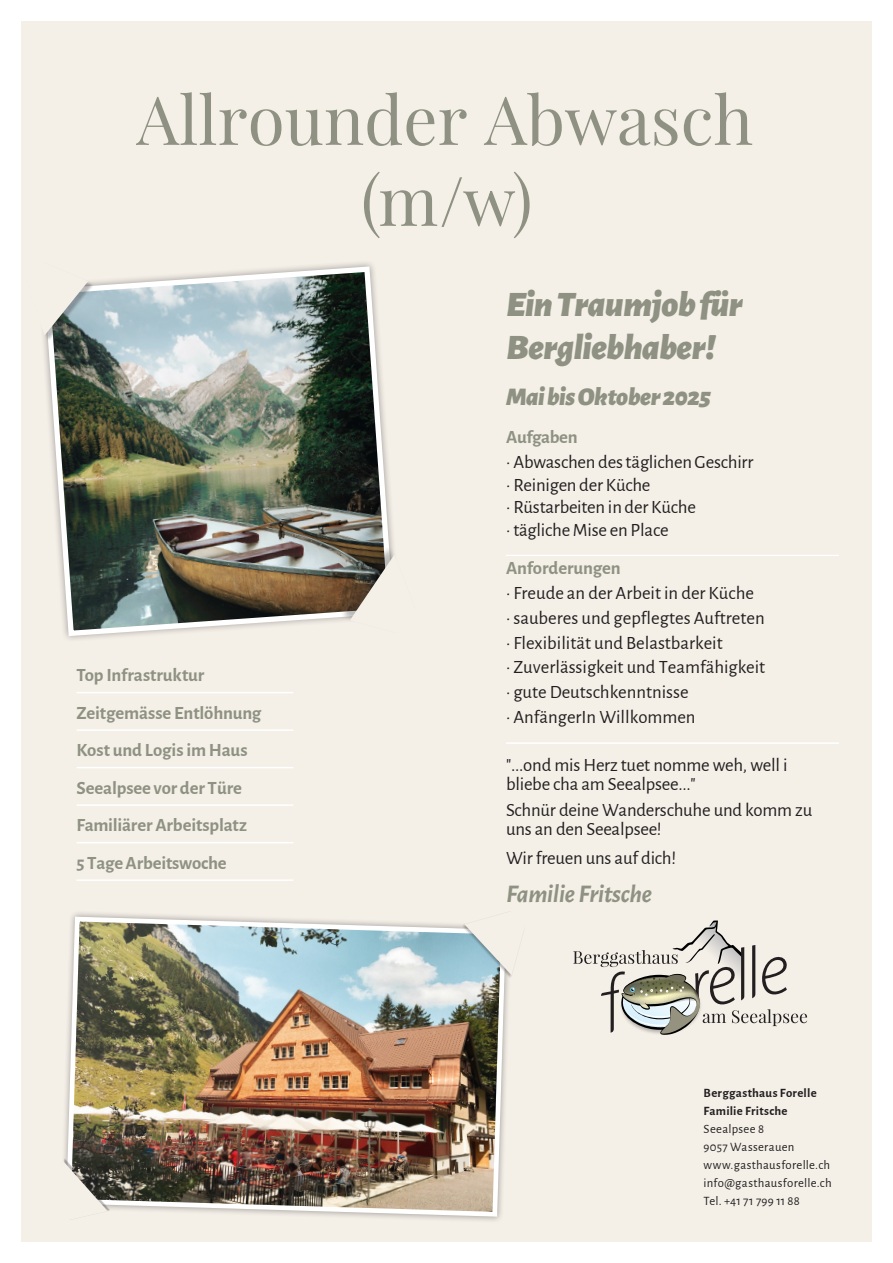
<style>
.page{position:relative;width:893px;height:1263px;background:#fff}
.page>*{position:absolute;margin:0;border:0;box-sizing:border-box;transform-origin:0 0}
.t1{font:67.5px/81px "Playfair Display";color:#8f9283;text-align:center}
.t2{font:italic 900 36px/42.3px "Alegreya Sans";letter-spacing:-.015em;color:#8f9283}
.t3{font:italic 900 25.5px "Alegreya Sans";letter-spacing:-.02em;color:#8f9283}
.t4{font:italic 700 25.5px "Alegreya Sans";letter-spacing:-.015em;color:#8f9283}
.t5{font:18.75px/24.8px "Alegreya Sans";letter-spacing:-.01em;color:#231f20}
.t6{font:700 18.75px/37.5px "Alegreya Sans";letter-spacing:-.01em;color:#8f9283}
.t7{font:12.75px/18px "Alegreya Sans";letter-spacing:.025em;color:#231f20}
.t8{font:700 12.75px/18px "Alegreya Sans";letter-spacing:.02em;color:#231f20}
</style>
<div class="page">
<div style="left:21px;top:21px;width:851px;height:1221px;background:#f4f0e8"></div>
<svg style="left:573px;top:920px;width:234px;height:115px"></svg>
<img style="left:64px;top:914px;width:444px;height:305px">
<div style="left:461px;top:910px;width:64px;height:68px;background:#231f20;opacity:.31"></div>
<svg style="left:464px;top:911px;width:61px;height:64px"></svg>
<div style="left:55px;top:1158px;width:56px;height:62px;background:#231f20;opacity:.31"></div>
<svg style="left:55px;top:1160px;width:53px;height:60px"></svg>
<img style="left:44px;top:264px;width:349px;height:375px">
<div style="left:25px;top:261px;width:69px;height:80px;background:#231f20;opacity:.31"></div>
<svg style="left:25px;top:261px;width:63px;height:74px"></svg>
<div style="left:340px;top:545px;width:76px;height:88px;background:#231f20;opacity:.31"></div>
<svg style="left:350px;top:555px;width:66px;height:79px"></svg>
<hr style="left:506px;top:555px;width:333px;height:1px;background:#fff">
<hr style="left:506px;top:742px;width:333px;height:2px;background:#fff">
<hr style="left:77px;top:692px;width:216px;height:1px;background:#fff">
<hr style="left:77px;top:729px;width:216px;height:2px;background:#fff">
<hr style="left:77px;top:767px;width:216px;height:1px;background:#fff">
<hr style="left:77px;top:804px;width:216px;height:2px;background:#fff">
<hr style="left:77px;top:842px;width:216px;height:1px;background:#fff">
<hr style="left:77px;top:879px;width:216px;height:2px;background:#fff">
<h1 class="t1" style="left:136px;top:74px;width:618px">Allrounder Abwasch (m/w)</h1>
<p class="t6" style="left:77px;top:655px;width:186px">Top Infrastruktur<br>Zeitgemässe Entlöhnung<br>Kost und Logis im Haus<br>Seealpsee vor der Türe<br>Familiärer Arbeitsplatz<br>5 Tage Arbeitswoche</p>
<h2 class="t2" style="left:506px;top:280px;width:238px">Ein Traumjob für<br>Bergliebhaber!</h2>
<h3 class="t3" style="left:506px;top:377px;width:206px">Mai bis Oktober 2025</h3>
<p class="t6" style="left:506px;top:417px;width:73px">Aufgaben</p>
<p class="t5" style="left:506px;top:450px;width:249px;line-height:22.5px">· Abwaschen des täglichen Geschirr · Reinigen der Küche<br>· Rüstarbeiten in der Küche<br>· tägliche Mise en Place</p>
<p class="t6" style="left:506px;top:548px;width:116px">Anforderungen</p>
<p class="t5" style="left:506px;top:580px;width:261px">· Freude an der Arbeit in der Küche<br>· sauberes und gepflegtes Auftreten · Flexibilität und Belastbarkeit<br>· Zuverlässigkeit und Teamfähigkeit · gute Deutschkenntnisse<br>· AnfängerIn Willkommen</p>
<p class="t5" style="left:506px;top:755px;width:283px;line-height:18.8px">"...ond mis Herz tuet nomme weh, well i bliebe cha am Seealpsee..."</p>
<p class="t5" style="left:506px;top:800px;width:308px;line-height:18.8px">Schnür deine Wanderschuhe und komm zu uns an den Seealpsee!</p>
<p class="t5" style="left:506px;top:844px;width:172px">Wir freuen uns auf dich!</p>
<h3 class="t4" style="left:506px;top:875px;width:147px">Familie Fritsche</h3>
<p class="t8" style="left:704px;top:1083px;width:115px">Berggasthaus Forelle<br>Familie Fritsche</p>
<p class="t7" style="left:704px;top:1120px;width:130px">Seealpsee 8<br>9057 Wasserauen www.gasthausforelle.ch info@gasthausforelle.ch<br>Tel. +41 71 799 11 88</p>
</div>
